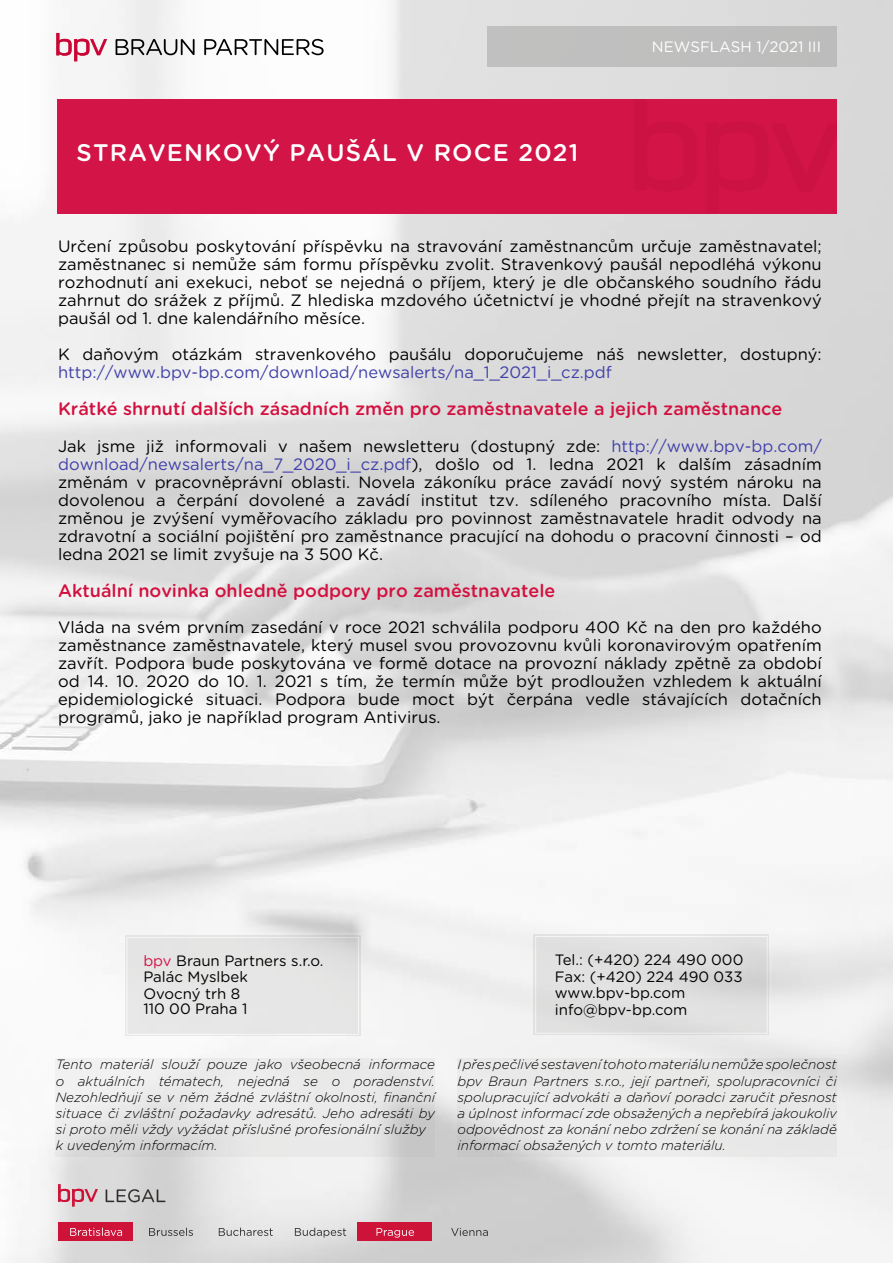
<style>
.page{position:relative;width:893px;height:1263px;background:#fff}
.page>*{position:absolute;margin:0;border:0;box-sizing:border-box;transform-origin:0 0}
.t1{font:500 24px "Gotham Rounded";letter-spacing:.05em;color:#fff}
.t2{font:500 18px "Gotham Rounded";color:#d31140}
.t3{font:16.5px/18px "Gotham Rounded";color:#000;text-align:justify}
.t4{font:16.5px "Gotham Rounded";color:#4040aa}
.t5{font:15px/16.5px "Gotham Rounded";color:#000}
.t6{font:15px "Gotham Rounded";color:#fff}
.t7{font:italic 300 13.5px/16.2px "Gotham Rounded";color:#000;text-align:justify}
.s1{color:#4040aa}
.s2{color:#d31447}
</style>
<div class="page">
<img style="left:0;top:0;width:893px;height:1263px">
<svg style="left:56px;top:1058px;width:379px;height:99px;background:#e5e5e5"></svg>
<svg style="left:458px;top:1058px;width:379px;height:99px;background:#e6e6e6"></svg>
<svg style="left:531px;top:932px;width:241px;height:106px;background:#dfdfdf"></svg>
<div style="left:535px;top:936px;width:233px;height:98px;border:1px solid #fff"></div>
<svg style="left:122px;top:933px;width:241px;height:106px;background:#e5e5e5"></svg>
<div style="left:127px;top:937px;width:232px;height:98px;border:1px solid #fff"></div>
<div style="left:488px;top:26px;width:349px;height:41px;background:#bfbfbe"></div>
<div style="left:57px;top:100px;width:779px;height:114px;background:#d31447"></div>
<svg style="left:116px;top:39px;width:79px;height:16px"></svg>
<svg style="left:204px;top:39px;width:120px;height:16px"></svg>
<svg style="left:56px;top:33px;width:51px;height:28px"></svg>
<div style="left:58px;top:1222px;width:75px;height:18px;background:#cd1338"></div>
<svg style="left:58px;top:1184px;width:40px;height:22px"></svg>
<svg style="left:106px;top:1189px;width:59px;height:13px"></svg>
<svg style="left:70px;top:1227px;width:52px;height:9px"></svg>
<svg style="left:149px;top:1227px;width:44px;height:9px"></svg>
<svg style="left:219px;top:1227px;width:54px;height:9px"></svg>
<svg style="left:295px;top:1227px;width:51px;height:11px"></svg>
<div style="left:357px;top:1222px;width:75px;height:18px;background:#cd1338"></div>
<svg style="left:376px;top:1228px;width:38px;height:9px"></svg>
<svg style="left:451px;top:1228px;width:37px;height:8px"></svg>
<h1 class="t1" style="left:77px;top:136px;width:503px">STRAVENKOVÝ PAUŠÁL V ROCE 2021</h1>
<p class="t6" style="left:652px;top:36px;width:171px">NEWSFLASH 1/2021 III</p>
<p class="t3" style="left:58px;top:236px;width:765px">Určení způsobu poskytování příspěvku na stravování zaměstnancům určuje zaměstnavatel; zaměstnanec si nemůže sám formu příspěvku zvolit. Stravenkový paušál nepodléhá výkonu rozhodnutí ani exekuci, neboť se nejedná o příjem, který je dle občanského soudního řádu zahrnut do srážek z příjmů. Z hlediska mzdového účetnictví je vhodné přejít na stravenkový paušál od 1. dne kalendářního měsíce.</p>
<p class="t3" style="left:58px;top:344px;width:765px">K daňovým otázkám stravenkového paušálu doporučujeme náš newsletter, dostupný:</p>
<p class="t4" style="left:58px;top:361px;width:555px">http://www.bpv-bp.com/download/newsalerts/na_1_2021_i_cz.pdf</p>
<p class="t2" style="left:58px;top:396px;width:726px">Krátké shrnutí dalších zásadních změn pro zaměstnavatele a jejich zaměstnance</p>
<p class="t3" style="left:58px;top:436px;width:765px">Jak jsme již informovali v našem newsletteru (dostupný zde: <span class="s1">http://www.bpv-bp.com/ download/newsalerts/na_7_2020_i_cz.pdf</span>), došlo od 1. ledna 2021 k dalším zásadním změnám v pracovněprávní oblasti. Novela zákoníku práce zavádí nový systém nároku na dovolenou a čerpání dovolené a zavádí institut tzv. sdíleného pracovního místa. Další změnou je zvýšení vyměřovacího základu pro povinnost zaměstnavatele hradit odvody na zdravotní a sociální pojištění pro zaměstnance pracující na dohodu o pracovní činnosti – od ledna 2021 se limit zvyšuje na 3 500 Kč.</p>
<p class="t2" style="left:58px;top:577px;width:499px">Aktuální novinka ohledně podpory pro zaměstnavatele</p>
<p class="t3" style="left:58px;top:618px;width:765px">Vláda na svém prvním zasedání v roce 2021 schválila podporu 400 Kč na den pro každého zaměstnance zaměstnavatele, který musel svou provozovnu kvůli koronavirovým opatřením zavřít. Podpora bude poskytována ve formě dotace na provozní náklady zpětně za období od 14. 10. 2020 do 10. 1. 2021 s tím, že termín může být prodloužen vzhledem k aktuální epidemiologické situaci. Podpora bude moct být čerpána vedle stávajících dotačních programů, jako je například program Antivirus.</p>
<p class="t5" style="left:143px;top:952px;width:182px"><span class="s2">bpv</span> Braun Partners s.r.o.<br>Palác Myslbek<br>Ovocný trh 8</p>
<p class="t5" style="left:143px;top:1000px;width:106px">110 00 Praha 1</p>
<p class="t7" style="left:56px;top:1056px;width:381px;text-align:left">Tento materiál slouží pouze jako všeobecná informace o aktuálních tématech, nejedná se o poradenství.<br>Nezohledňují se v něm žádné zvláštní okolnosti, finanční situace či zvláštní požadavky adresátů. Jeho adresáti by si proto měli vždy vyžádat příslušné profesionální služby k uvedeným informacím.</p>
<p class="t5" style="left:555px;top:951px;width:190px">Tel.: (+420) 224 490 000<br>Fax: (+420) 224 490 033 www.bpv-bp.com info@bpv-bp.com</p>
<p class="t7" style="left:458px;top:1056px;width:381px">I přes pečlivé sestavení tohoto materiálu nemůže společnost bpv Braun Partners s.r.o., její partneři, spolupracovníci či spolupracující advokáti a daňoví poradci zaručit přesnost a úplnost informací zde obsažených a nepřebírá jakoukoliv odpovědnost za konání nebo zdržení se konání na základě informací obsažených v tomto materiálu.</p>
</div>
